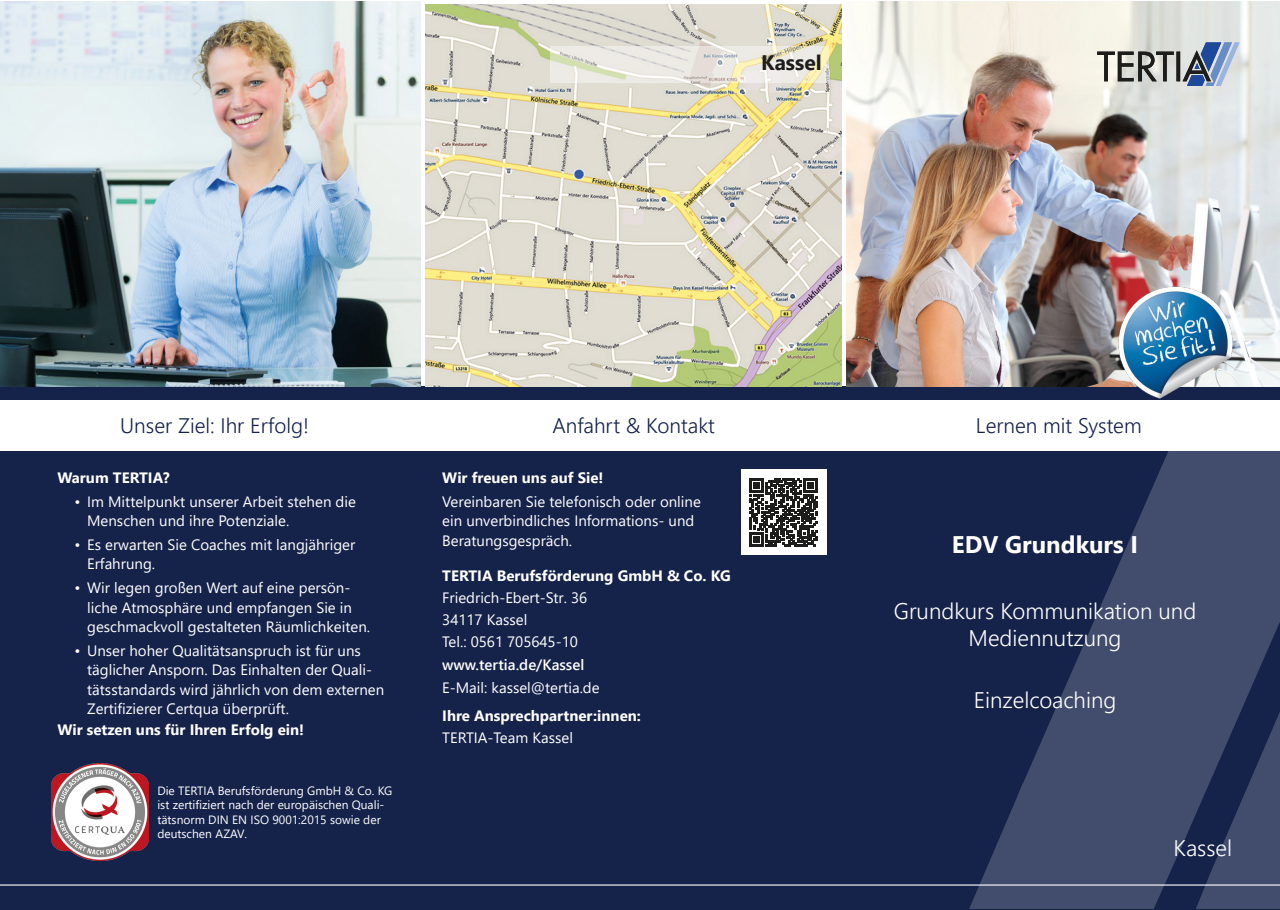
<style>
.page{position:relative;width:1280px;height:910px;background:#fff}
.page>*{position:absolute;margin:0;border:0;box-sizing:border-box;transform-origin:0 0}
.t1{font:700 24px "Segoe UI";color:#fff}
.t2{font:300 22.5px/27px "Segoe UI";color:#fff;text-align:center}
.t3{font:300 21px "Segoe UI";color:#15224a}
.t4{font:700 21px "Segoe UI";color:#1d1d1b}
.t5{font:15px/19.5px "Segoe UI";color:#fff}
.t6{font:700 15px "Segoe UI";color:#fff}
.t7{font:600 15px "Segoe UI";color:#fff}
.t8{font:12px/14.4px "Segoe UI";color:#fff}
</style>
<div class="page">
<div style="left:0;top:387px;width:1280px;height:523px;background:#15224a"></div>
<hr style="left:0;top:884px;width:1280px;height:2px;background:#fff">
<svg style="left:1023px;top:451px;width:257px;height:392px;fill:#424d6d"></svg>
<svg style="left:969px;top:783px;width:214px;height:126px"></svg>
<svg style="left:1196px;top:711px;width:84px;height:198px"></svg>
<img style="left:0;top:1px;width:421px;height:386px">
<img style="left:425px;top:4px;width:417px;height:383px">
<svg style="left:550px;top:46px;width:279px;height:37px;background:#e9e6da"></svg>
<div style="left:0;top:400px;width:1280px;height:51px;background:#fff"></div>
<img style="left:846px;top:1px;width:434px;height:386px">
<svg style="left:1097px;top:43px;width:142px;height:43px;background:#a0a7ae"></svg>
<img style="left:51px;top:763px;width:98px;height:98px">
<div style="left:741px;top:470px;width:85px;height:85px;background:#fff"></div>
<svg style="left:749px;top:478px;width:69px;height:69px"></svg>
<img style="left:1116px;top:285px;width:118px;height:114px">
<h3 class="t4" style="left:761px;top:42px;width:62px">Kassel</h3>
<h3 class="t3" style="left:120px;top:406px;width:190px">Unser Ziel: Ihr Erfolg!</h3>
<h3 class="t3" style="left:552px;top:406px;width:164px">Anfahrt &amp; Kontakt</h3>
<h3 class="t3" style="left:976px;top:406px;width:167px">Lernen mit System</h3>
<p class="t6" style="left:57px;top:463px;width:114px">Warum TERTIA?</p>
<p class="t5" style="left:87px;top:490px;width:270px;text-indent:-13px">• Im Mittelpunkt unserer Arbeit stehen die<br>Menschen und ihre Potenziale.</p>
<p class="t5" style="left:87px;top:533px;width:270px;text-indent:-13px">• Es erwarten Sie Coaches mit langjähriger<br>Erfahrung.</p>
<p class="t5" style="left:87px;top:577px;width:284px;text-indent:-13px">• Wir legen großen Wert auf eine persön&shy;liche Atmosphäre und empfangen Sie in geschmackvoll gestalteten Räumlichkeiten.</p>
<p class="t5" style="left:87px;top:639px;width:299px;text-indent:-13px">• Unser hoher Qualitätsanspruch ist für uns täglicher Ansporn. Das Einhalten der Quali&shy;tätsstandards wird jährlich von dem externen Zertifizierer Certqua überprüft.</p>
<p class="t6" style="left:57px;top:715px;width:248px">Wir setzen uns für Ihren Erfolg ein!</p>
<p class="t6" style="left:442px;top:463px;width:163px">Wir freuen uns auf Sie!</p>
<p class="t5" style="left:442px;top:490px;width:260px">Vereinbaren Sie telefonisch oder online ein unverbindliches Informations- und<br>Beratungsgespräch.</p>
<p class="t6" style="left:442px;top:561px;width:290px">TERTIA Berufsförderung GmbH &amp; Co. KG</p>
<p class="t5" style="left:442px;top:585px;width:146px;line-height:22.2px">Friedrich-Ebert-Str. 36<br>34117 Kassel<br>Tel.: 0561 705645-10</p>
<p class="t7" style="left:442px;top:650px;width:144px">www.tertia.de/Kassel</p>
<p class="t5" style="left:442px;top:677px;width:159px">E-Mail: kassel@tertia.de</p>
<p class="t6" style="left:442px;top:702px;width:200px">Ihre Ansprechpartner:innen:</p>
<p class="t5" style="left:442px;top:727px;width:132px">TERTIA-Team Kassel</p>
<h1 class="t1" style="left:952px;top:522px;width:188px">EDV Grundkurs I</h1>
<h2 class="t2" style="left:894px;top:595px;width:304px">Grundkurs Kommunikation und<br>Mediennutzung</h2>
<h2 class="t2" style="left:974px;top:685px;width:144px">Einzelcoaching</h2>
<p class="t8" style="left:157px;top:782px;width:237px">Die TERTIA Berufsförderung GmbH &amp; Co. KG ist zertifiziert nach der europäischen Quali&shy;tätsnorm DIN EN ISO 9001:2015 sowie der deutschen AZAV.</p>
<h2 class="t2" style="left:1173px;top:832px;width:60px">Kassel</h2>
</div>
